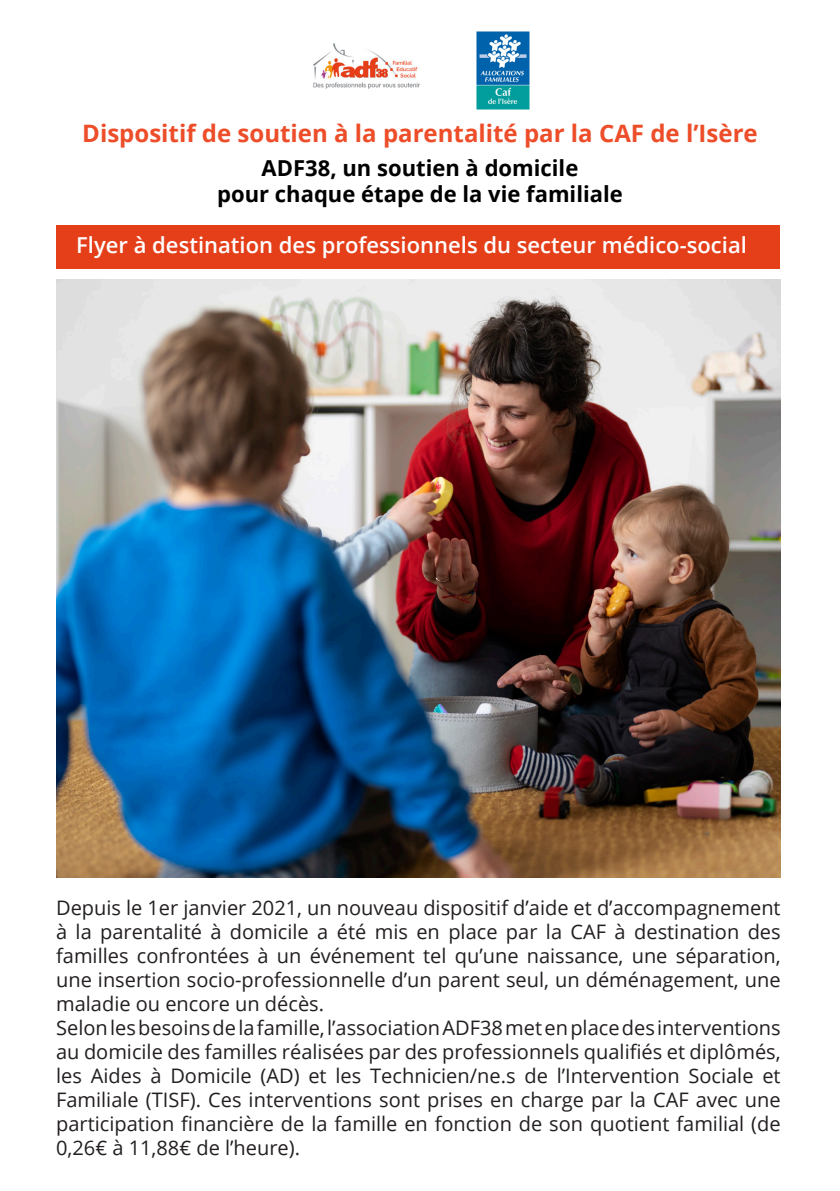
<style>
.page{position:relative;width:840px;height:1191px;background:#fff}
.page>*{position:absolute;margin:0;border:0;box-sizing:border-box;transform-origin:0 0}
.t1{font:700 24px "Open Sans";color:#ed4d29}
.t2{font:600 22px "Open Sans";color:#fff}
.t3{font:700 22px "Open Sans";color:#000001}
.t4{font:20px/24px "Open Sans";color:#231f20;text-align:justify}
</style>
<div class="page">
<img style="left:56px;top:279px;width:724px;height:598px">
<img style="left:313px;top:43px;width:107px;height:46px">
<img style="left:476px;top:32px;width:53px;height:77px">
<div style="left:56px;top:225px;width:723px;height:43px;background:#e53f1a"></div>
<p class="t1" style="left:82px;top:117px;width:676px">Dispositif de soutien à la parentalité par la CAF de l’Isère</p>
<p class="t3" style="left:261px;top:152px;width:318px">ADF38, un soutien à domicile</p>
<p class="t3" style="left:217px;top:179px;width:407px">pour chaque étape de la vie familiale</p>
<p class="t2" style="left:76px;top:230px;width:672px">Flyer à destination des professionnels du secteur médico-social</p>
<p class="t4" style="left:56px;top:895px;width:725px">Depuis le 1er janvier 2021, un nouveau dispositif d’aide et d’accompagnement à la parentalité à domicile a été mis en place par la CAF à destination des familles confrontées à un événement tel qu’une naissance, une séparation, une insertion socio-professionnelle d’un parent seul, un déménagement, une maladie ou encore un décès.</p>
<p class="t4" style="left:56px;top:1015px;width:725px">Selon les besoins de la famille, l’association ADF38 met en place des interventions au domicile des familles réalisées par des professionnels qualifiés et diplômés,</p>
<p class="t4" style="left:56px;top:1063px;width:725px">les Aides à Domicile (AD) et les Technicien/ne.s de l’Intervention Sociale et Familiale (TISF). Ces interventions sont prises en charge par la CAF avec une participation financière de la famille en fonction de son quotient familial (de 0,26€ à 11,88€ de l’heure).</p>
</div>
